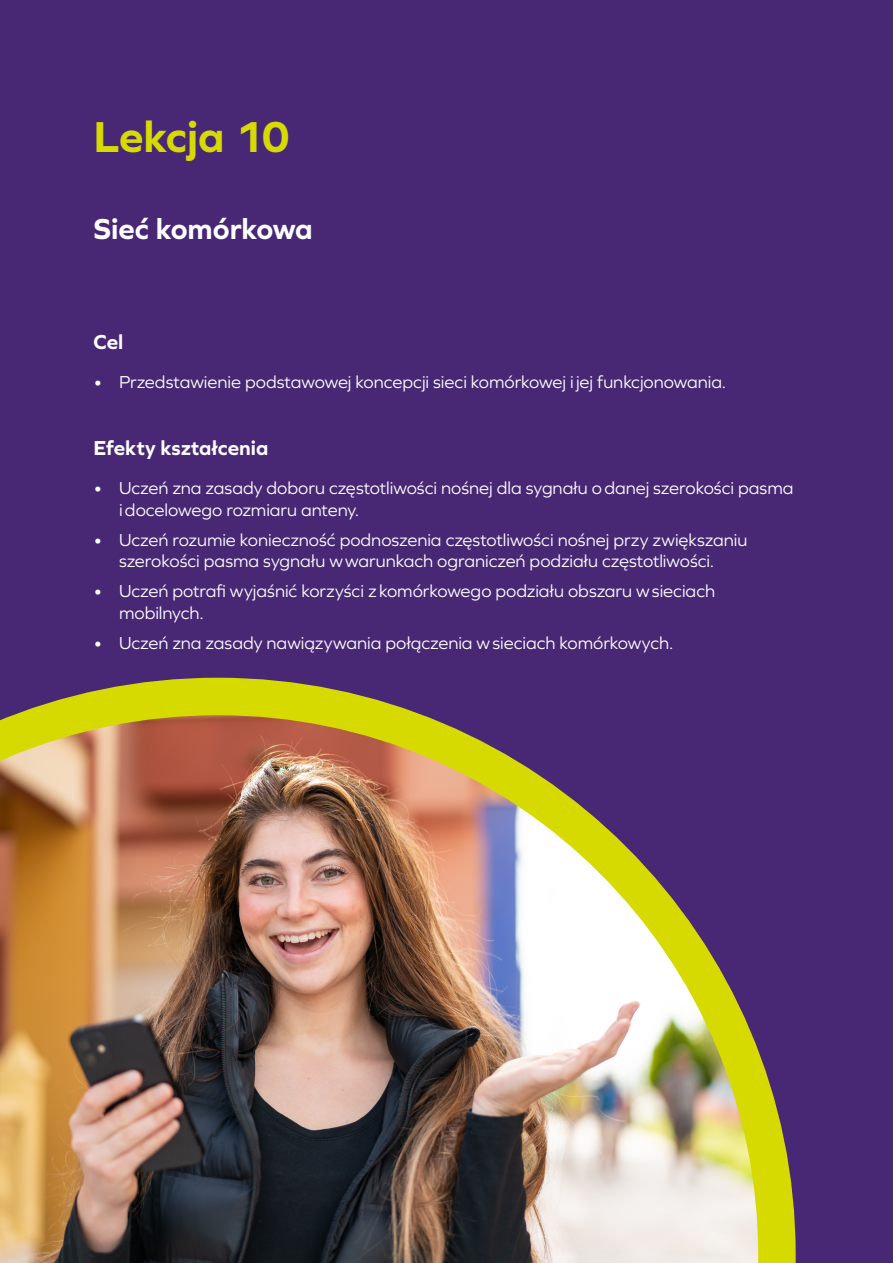
<style>
.page{position:relative;width:893px;height:1263px;background:#482775}
.page>*{position:absolute;margin:0;border:0;box-sizing:border-box;transform-origin:0 0}
.H1_śródtytuł_1{font:700 45px "Graphie";letter-spacing:-.01em;color:#d7da00}
.H1_śródtytuł_1-2{font:700 30px "Graphie";letter-spacing:-.005em;color:#fff}
.H2_śródtytuł2{font:700 21px "Graphie";color:#fff}
.t1{font:18px/21.6px "Graphie";color:#fff}
</style>
<div class="page">
<img style="left:0;top:678px;width:796px;height:585px">
<p class="H1_śródtytuł_1" style="left:94px;top:110px;width:198px">Lekcja 10</p>
<p class="H1_śródtytuł_1-2" style="left:94px;top:211px;width:221px">Sieć komórkowa</p>
<p class="H2_śródtytuł2" style="left:94px;top:330px;width:31px">Cel</p>
<p class="t1" style="left:94px;top:370px;width:634px">• Przedstawienie podstawowej koncepcji sieci komórkowej i jej funkcjonowania.</p>
<p class="H2_śródtytuł2" style="left:94px;top:436px;width:176px">Efekty kształcenia</p>
<p class="t1" style="left:119px;top:477px;width:676px;text-indent:-26px">• Uczeń zna zasady doboru częstotliwości nośnej dla sygnału odanej szerokości pasma idocelowego rozmiaru anteny.</p>
<p class="t1" style="left:94px;top:528px;width:655px;text-align:center">• Uczeń rozumie konieczność podnoszenia częstotliwości nośnej przy zwiększaniu szerokości pasma sygnału wwarunkach ograniczeń podziału częstotliwości.</p>
<p class="t1" style="left:119px;top:580px;width:598px;text-indent:-26px">• Uczeń potrafi wyjaśnić korzyści z komórkowego podziału obszaru wsieciach mobilnych.</p>
<p class="t1" style="left:94px;top:632px;width:581px">• Uczeń zna zasady nawiązywania połączenia wsieciach komórkowych.</p>
</div>
